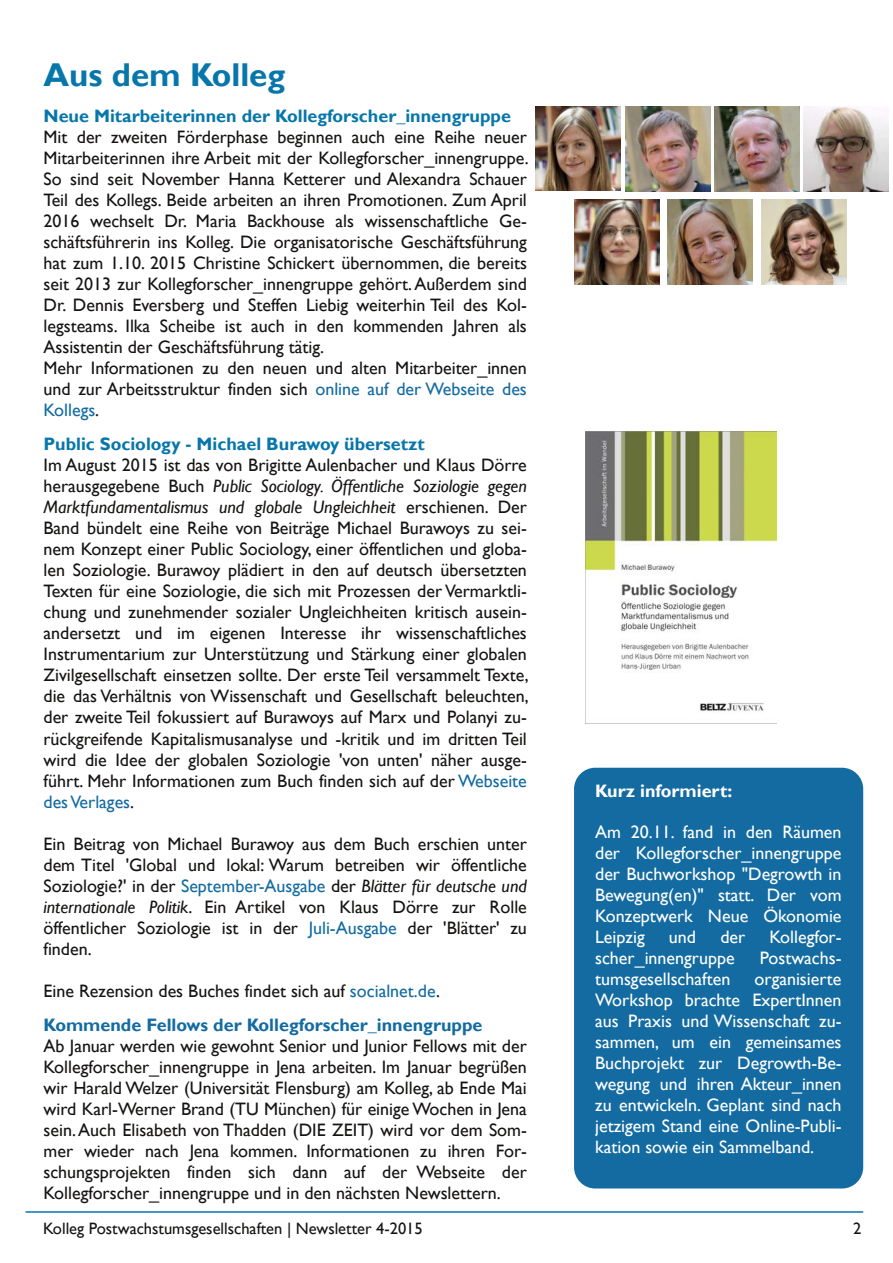
<style>
.page{position:relative;width:893px;height:1263px;background:#fff}
.page>*{position:absolute;margin:0;border:0;box-sizing:border-box;transform-origin:0 0}
.t1{font:700 33px "Gill Sans";color:#0776aa}
.t2{font:18px/21px "Gill Sans";color:#161413}
.t3{font:18px/21px "Gill Sans";color:#fff;text-align:justify}
.t4{font:700 18px/34.5px "Gill Sans";color:#136ba1}
.t5{font:700 18px "Gill Sans";color:#fff}
.t6{font:16.5px "Gill Sans";color:#161413}
.s1{font-weight:700;color:#0776aa}
.s2{color:#136ba1}
.s3{font-style:italic}
.s4{font-weight:400;color:#161413}
.s5{font-weight:400}
</style>
<div class="page">
<hr style="left:26px;top:1211px;width:837px;height:2px;background:#0776aa">
<div style="left:574px;top:768px;width:289px;height:420px;background:#136ba1;border-radius:21px"></div>
<img style="left:585px;top:431px;width:191px;height:293px">
<img style="left:536px;top:106px;width:84px;height:85px">
<img style="left:625px;top:106px;width:85px;height:85px">
<img style="left:714px;top:106px;width:85px;height:85px">
<img style="left:574px;top:200px;width:85px;height:85px">
<img style="left:668px;top:200px;width:85px;height:85px">
<img style="left:761px;top:200px;width:85px;height:85px">
<img style="left:804px;top:106px;width:85px;height:85px">
<p class="t1" style="left:44px;top:55px;width:243px">Aus dem Kolleg</p>
<p class="t2" style="left:44px;top:106px;width:487px"><span class="s1">Neue Mitarbeiterinnen der Kollegforscher_innengruppe </span>Mit der zweiten Förderphase beginnen auch eine Reihe neuer Mitarbeiterinnen ihre Arbeit mit der Kollegforscher_innengruppe.<br>So sind seit November Hanna Ketterer und Alexandra Schauer Teil des Kollegs. Beide arbeiten an ihren Promotionen. Zum April 2016 wechselt Dr. Maria Backhouse als wissenschaftliche Ge&shy;schäftsführerin ins Kolleg. Die organisatorische Geschäftsführung hat zum 1.10. 2015 Christine Schickert übernommen, die bereits seit 2013 zur Kollegforscher_innengruppe gehört.Außerdem sind Dr. Dennis Eversberg und Steffen Liebig weiterhin Teil des Kol&shy;legsteams. Ilka Scheibe ist auch in den kommenden Jahren als Assistentin der Geschäftsführung tätig.<br>Mehr Informationen zu den neuen und alten Mitarbeiter_innen und zur Arbeitsstruktur finden sich <span class="s2">online auf der Webseite des Kollegs</span>.</p>
<p class="t2" style="left:44px;top:434px;width:487px"><span class="s1">Public Sociology - Michael Burawoy übersetzt<br></span>Im August 2015 ist das von Brigitte Aulenbacher und Klaus Dörre herausgegebene Buch <span class="s3">Public Sociology. Öffentliche Soziologie gegen Marktfundamentalismus und globale Ungleichheit</span> erschienen. Der Band bündelt eine Reihe von Beiträge Michael Burawoys zu sei&shy;nem Konzept einer Public Sociology, einer öffentlichen und globa&shy;len Soziologie. Burawoy plädiert in den auf deutsch übersetzten Texten für eine Soziologie, die sich mit Prozessen der Vermarktli&shy;chung und zunehmender sozialer Ungleichheiten kritisch ausein&shy;andersetzt und im eigenen Interesse ihr wissenschaftliches Instrumentarium zur Unterstützung und Stärkung einer globalen Zivilgesellschaft einsetzen sollte. Der erste Teil versammelt Texte, die das Verhältnis von Wissenschaft und Gesellschaft beleuchten, der zweite Teil fokussiert auf Burawoys auf Marx und Polanyi zu&shy;rückgreifende Kapitalismusanalyse und -kritik und im dritten Teil wird die Idee der globalen Soziologie 'von unten' näher ausge&shy;führt. Mehr Informationen zum Buch finden sich auf der <span class="s2">Webseite des Verlages</span>.</p>
<p class="t2" style="left:44px;top:833px;width:485px;text-align:justify">Ein Beitrag von Michael Burawoy aus dem Buch erschien unter dem Titel 'Global und lokal: Warum betreiben wir öffentliche Soziologie?' in der <span class="s2">September-Ausgabe</span> der <span class="s3">Blätter für deutsche und internationale Politik</span>. Ein Artikel von Klaus Dörre zur Rolle öffentlicher Soziologie ist in der <span class="s2">Juli-Ausgabe</span> der 'Blätter' zu finden.</p>
<p class="t4" style="left:44px;top:974px;width:440px"><span class="s4">Eine Rezension des Buches findet sich auf</span> <span class="s5">socialnet.de</span><span class="s4">.<br></span>Kommende Fellows der Kollegforscher_innengruppe</p>
<p class="t2" style="left:44px;top:1036px;width:485px;text-align:justify">Ab Januar werden wie gewohnt Senior und Junior Fellows mit der Kollegforscher_innengruppe in Jena arbeiten. Im Januar begrüßen wir Harald Welzer (Universität Flensburg) am Kolleg, ab Ende Mai wird Karl-Werner Brand (TU München) für einige Wochen in Jena sein.Auch Elisabeth von Thadden (DIE ZEIT) wird vor dem Som&shy;mer wieder nach Jena kommen. Informationen zu ihren For&shy;schungsprojekten finden sich dann auf der Webseite der Kollegforscher_innengruppe und in den nächsten Newslettern.</p>
<p class="t5" style="left:595px;top:780px;width:139px">Kurz informiert:</p>
<p class="t3" style="left:595px;top:821px;width:248px">Am 20.11. fand in den Räumen der Kollegforscher_innengruppe der Buchworkshop "Degrowth in Bewegung(en)" statt. Der vom Konzeptwerk Neue Ökonomie Leipzig</p>
<p class="t3" style="left:669px;top:926px;width:29px">und</p>
<p class="t3" style="left:720px;top:926px;width:26px">der</p>
<p class="t3" style="left:769px;top:926px;width:74px">Kollegfor-</p>
<p class="t3" style="left:595px;top:947px;width:141px">scher_innengruppe</p>
<p class="t3" style="left:760px;top:947px;width:83px">Postwachs-</p>
<p class="t3" style="left:595px;top:968px;width:137px">tumsgesellschaften</p>
<p class="t3" style="left:595px;top:968px;width:248px;text-indent:159px">organisierte Workshop brachte ExpertInnen aus Praxis und Wissenschaft zu&shy;sammen, um ein gemeinsames Buchprojekt zur Degrowth-Be&shy;wegung und ihren Akteur_innen zu entwickeln. Geplant sind nach jetzigem Stand eine Online-Publi&shy;kation sowie ein Sammelband.</p>
<p class="t6" style="left:43px;top:1219px;width:381px">Kolleg Postwachstumsgesellschaften | Newsletter 4-2015</p>
<p class="t6" style="left:853px;top:1219px;width:10px">2</p>
</div>
